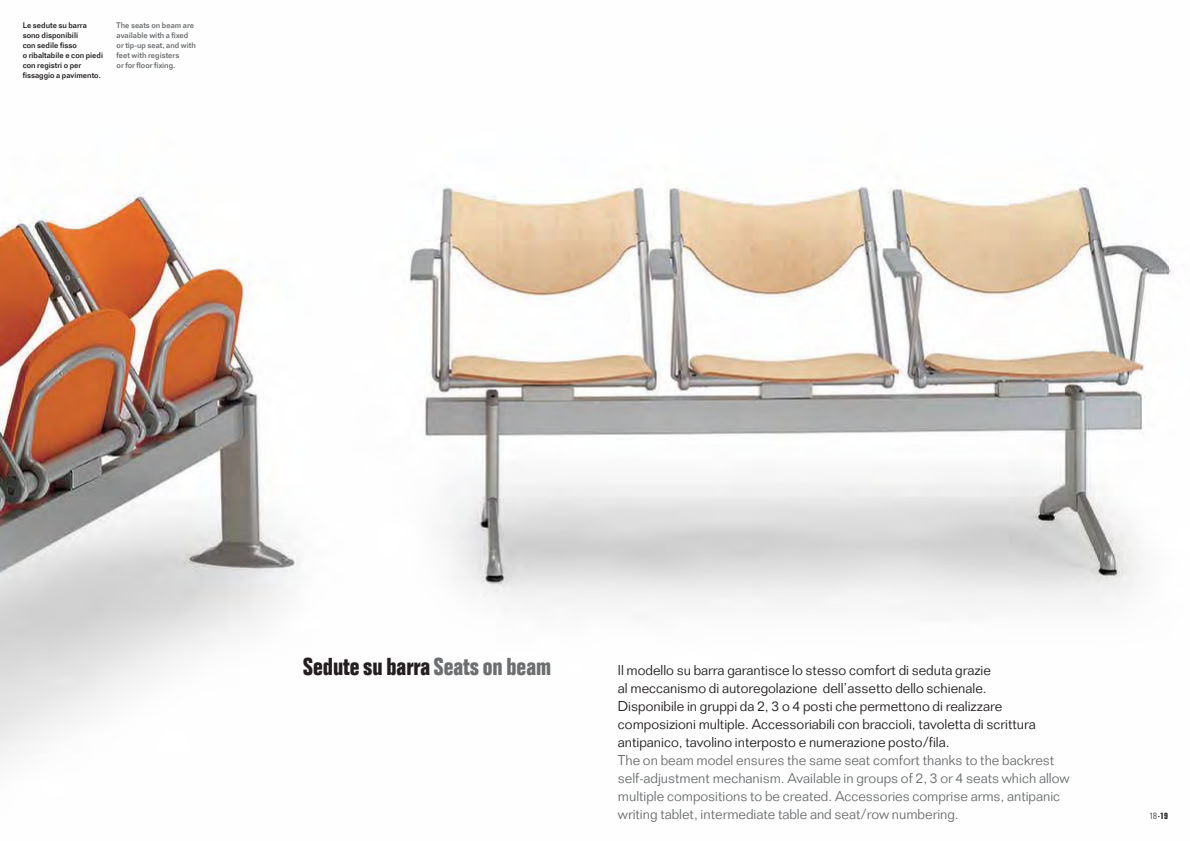
<style>
.page{position:relative;width:1190px;height:841px;background:#fff}
.page>*{position:absolute;margin:0;border:0;box-sizing:border-box;transform-origin:0 0}
.t1{font:700 condensed 24px "Folio";color:#231f20}
.t2{font:300 14px/18px "Folio";color:#231f20}
.t3{font:300 14px/18px "Folio";color:#6c6e70}
.t4{font:300 condensed 9px "Univers";color:#231f20;scale:.95 1}
.t5{font:500 8px/10px "Folio";color:#231f20}
.t6{font:500 8px/10px "Folio";color:#6c6e70}
.s1{color:#6c6e70}
.s2{font-size:4px}
.s3{font-family:"Folio";font-weight:700}
</style>
<div class="page">
<img style="left:0;top:184px;width:1171px;height:579px">
<p class="t5" style="left:23px;top:21px;width:82px">Le sedute su barra sono disponibili<br>con sedile fisso<br>o ribaltabile e con piedi con registri o per fissaggio a pavimento.</p>
<p class="t6" style="left:117px;top:21px;width:81px">The seats on beam are available with a fixed or tip-up seat, and with feet with registers<br>or for floor fixing.</p>
<h1 class="t1" style="left:303px;top:658px;width:249px">Sedute su barra <span class="s1">Seats on beam</span></h1>
<p class="t2" style="left:618px;top:663px;width:419px">Il modello su barra garantisce lo stesso comfort di seduta grazie<br>al meccanismo di autoregolazione dell’assetto dello schienale.<br>Disponibile in gruppi da 2, 3 o 4 posti che permettono di realizzare composizioni multiple. Accessoriabili con braccioli, tavoletta di scrittura antipanico, tavolino interposto e numerazione posto/fila.</p>
<p class="t3" style="left:618px;top:753px;width:453px">The on beam model ensures the same seat comfort thanks to the backrest self-adjustment mechanism. Available in groups of 2, 3 or 4 seats which allow multiple compositions to be created. Accessories comprise arms, antipanic writing tablet, intermediate table and seat/row numbering.</p>
<p class="t4" style="left:1150px;top:813px;width:21px">18 <span class="s2">•</span><span class="s3">19</span></p>
</div>
